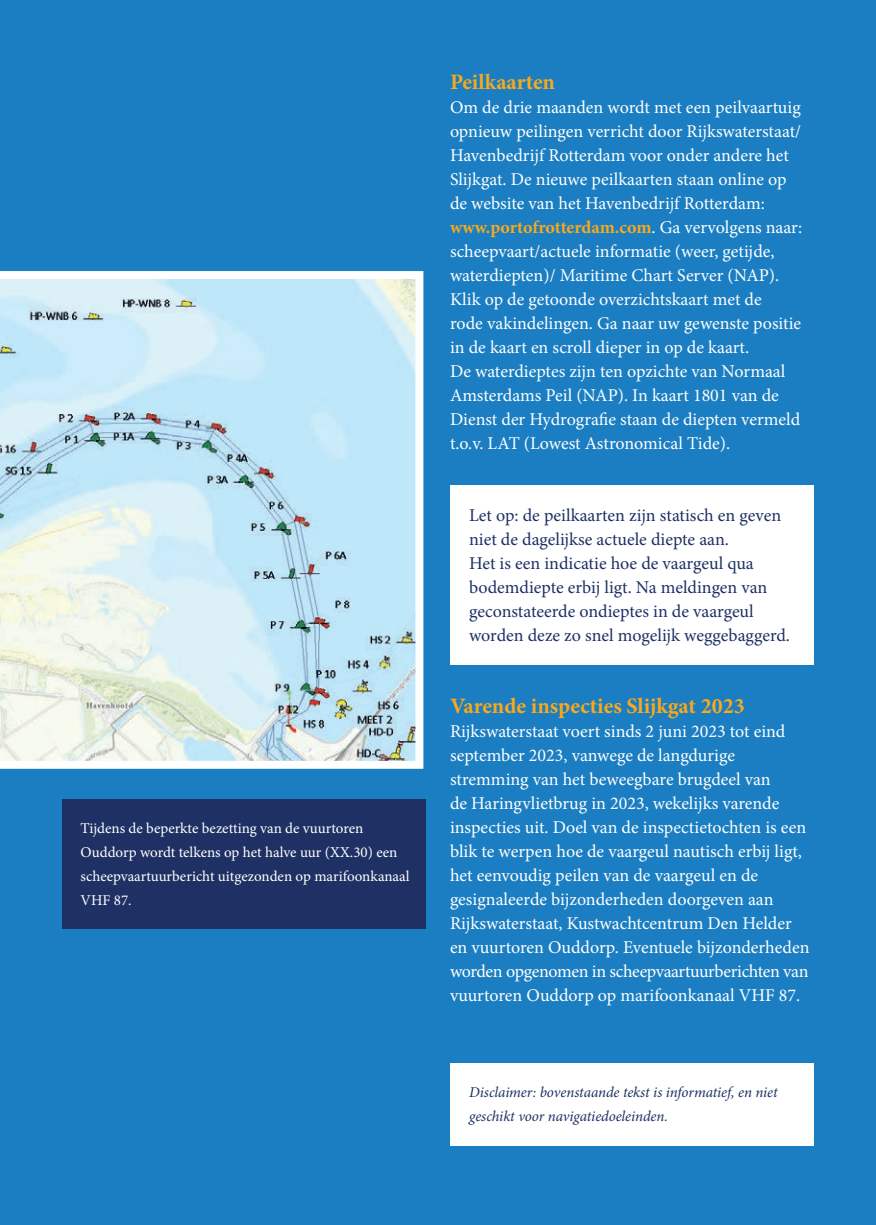
<style>
.page{position:relative;width:876px;height:1225px;background:#1b7ec2}
.page>*{position:absolute;margin:0;border:0;box-sizing:border-box;transform-origin:0 0}
.t1{font:700 22px "Minion Pro";color:#f9a91b}
.t2{font:18px/24px "Minion Pro";color:#fff}
.t3{font:18px/24px "Minion Pro";color:#1f3164}
.t4{font:15px/24px "Minion Pro";color:#fff}
.t5{font:italic 15px/24px "Minion Pro";letter-spacing:-.005em;color:#1f3164}
.s1{font-weight:700;color:#f9a91b}
</style>
<div class="page">
<svg style="left:0;top:271px;width:423px;height:498px;background:#cde7ef"></svg>
<div style="left:62px;top:799px;width:364px;height:130px;background:#1f3164"></div>
<div style="left:450px;top:1063px;width:364px;height:82px;background:#fff"></div>
<div style="left:450px;top:485px;width:364px;height:180px;background:#fff"></div>
<p class="t4" style="left:81px;top:816px;width:331px">Tijdens de beperkte bezetting van de vuurtoren Ouddorp wordt telkens op het halve uur (XX.30) een scheepvaartuurbericht uitgezonden op marifoonkanaal VHF 87.</p>
<p class="t1" style="left:450px;top:66px;width:107px">Peilkaarten</p>
<p class="t2" style="left:450px;top:95px;width:354px">Om de drie maanden wordt met een peilvaartuig opnieuw peilingen verricht door Rijkswaterstaat/ Havenbedrijf Rotterdam voor onder andere het Slijkgat. De nieuwe peilkaarten staan online op de website van het Havenbedrijf Rotterdam: <span class="s1">www.portofrotterdam.com</span>. Ga vervolgens naar: scheepvaart/actuele informatie (weer, getijde, waterdiepten)/ Maritime Chart Server (NAP).<br>Klik op de getoonde overzichtskaart met de<br>rode vakindelingen. Ga naar uw gewenste positie in de kaart en scroll dieper in op de kaart.<br>De waterdieptes zijn ten opzichte van Normaal Amsterdams Peil (NAP). In kaart 1801 van de Dienst der Hydrografie staan de diepten vermeld t.o.v. LAT (Lowest Astronomical Tide).</p>
<p class="t3" style="left:469px;top:503px;width:322px">Let op: de peilkaarten zijn statisch en geven niet de dagelijkse actuele diepte aan.<br>Het is een indicatie hoe de vaargeul qua bodemdiepte erbij ligt. Na meldingen van geconstateerde ondieptes in de vaargeul worden deze zo snel mogelijk weggebaggerd.</p>
<p class="t1" style="left:450px;top:690px;width:296px">Varende inspecties Slijkgat 2023</p>
<p class="t2" style="left:450px;top:719px;width:361px">Rijkswaterstaat voert sinds 2 juni 2023 tot eind september 2023, vanwege de langdurige stremming van het beweegbare brugdeel van<br>de Haringvlietbrug in 2023, wekelijks varende inspecties uit. Doel van de inspectietochten is een blik te werpen hoe de vaargeul nautisch erbij ligt, het eenvoudig peilen van de vaargeul en de gesignaleerde bijzonderheden doorgeven aan Rijkswaterstaat, Kustwachtcentrum Den Helder en vuurtoren Ouddorp. Eventuele bijzonderheden worden opgenomen in scheepvaartuurberichten van vuurtoren Ouddorp op marifoonkanaal VHF 87.</p>
<p class="t5" style="left:469px;top:1080px;width:310px">Disclaimer: bovenstaande tekst is informatief, en niet geschikt voor navigatiedoeleinden.</p>
</div>
